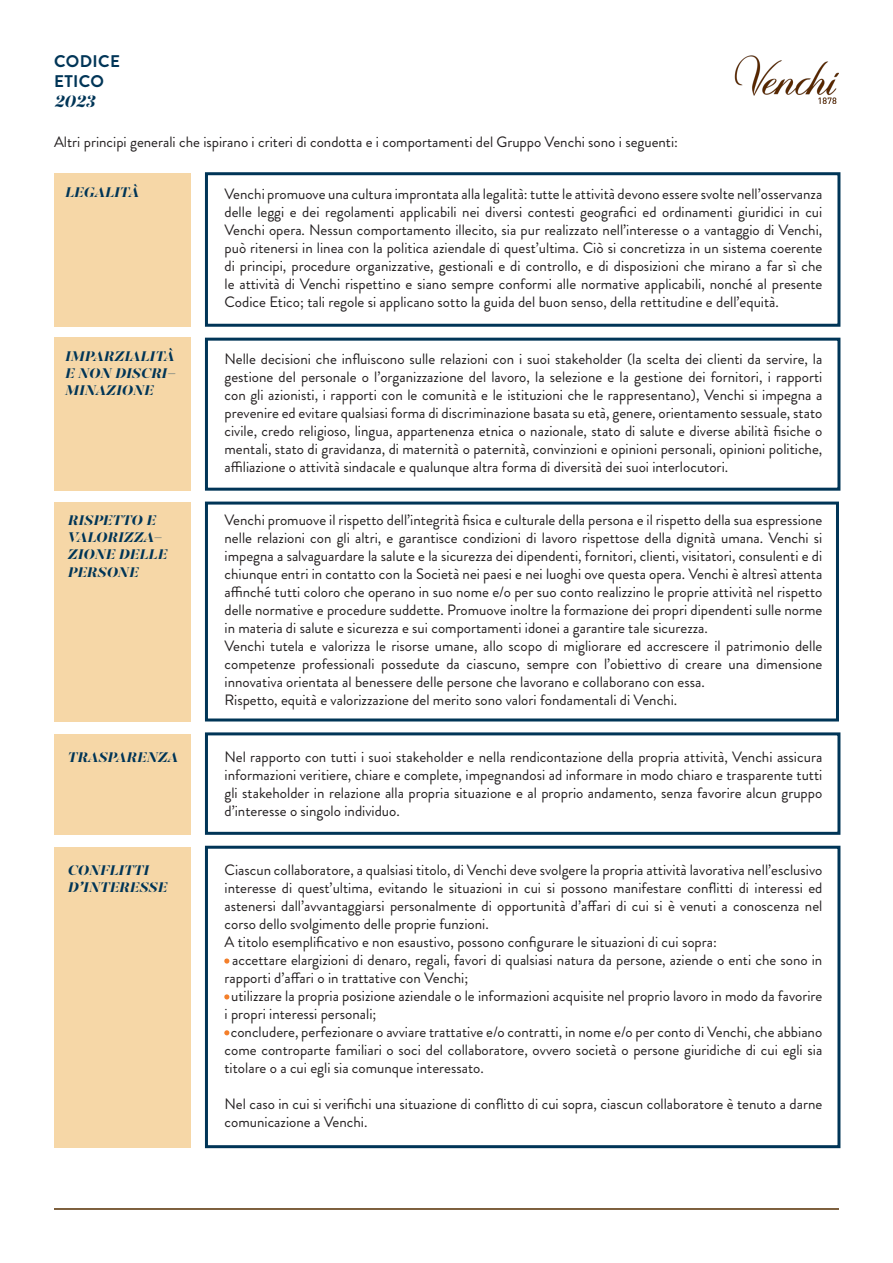
<style>
.page{position:relative;width:893px;height:1263px;background:#fff}
.page>*{position:absolute;margin:0;border:0;box-sizing:border-box;transform-origin:0 0}
.t1{font:700 16.8px "Brandon Grotesque";letter-spacing:.02em;color:#003557}
.t2{font:italic 900 16.8px "Gabriela Stencil";color:#003557}
.t3{font:15px/18px "Brandon Grotesque";color:#231f20;text-align:justify}
.t4{font:italic 900 14.25px/17.1px "Gabriela Stencil";color:#003557}
</style>
<div class="page">
<div style="left:205px;top:172px;width:635px;height:155px;border:3px solid #003557"></div>
<div style="left:205px;top:732px;width:635px;height:103px;border:3px solid #003557"></div>
<div style="left:205px;top:846px;width:635px;height:302px;border:3px solid #003557"></div>
<div style="left:205px;top:338px;width:635px;height:153px;border:3px solid #003557"></div>
<div style="left:205px;top:502px;width:634px;height:219px;border:3px solid #003557"></div>
<img style="left:735px;top:55px;width:104px;height:48px">
<hr style="left:54px;top:1208px;width:785px;height:2px;background:#542d00">
<div style="left:54px;top:174px;width:136px;height:153px;background:#f6d7a7"></div>
<div style="left:54px;top:734px;width:136px;height:101px;background:#f6d7a7"></div>
<div style="left:54px;top:847px;width:136px;height:301px;background:#f6d7a7"></div>
<div style="left:54px;top:338px;width:136px;height:153px;background:#f6d7a7"></div>
<div style="left:54px;top:502px;width:136px;height:219px;background:#f6d7a7"></div>
<svg style="left:224px;top:958px;width:5px;height:5px"></svg>
<svg style="left:224px;top:994px;width:5px;height:5px"></svg>
<svg style="left:224px;top:1030px;width:5px;height:5px"></svg>
<p class="t1" style="left:54px;top:49px;width:67px">CODICE</p>
<p class="t1" style="left:54px;top:70px;width:52px">ETICO</p>
<p class="t2" style="left:54px;top:91px;width:43px">2023</p>
<p class="t3" style="left:54px;top:133px;width:626px">Altri principi generali che ispirano i criteri di condotta e i comportamenti del Gruppo Venchi sono i seguenti:</p>
<p class="t3" style="left:225px;top:185px;width:599px">Venchi promuove una cultura improntata alla legalità: tutte le attività devono essere svolte nell’osservanza delle leggi e dei regolamenti applicabili nei diversi contesti geografici ed ordinamenti giuridici in cui Venchi opera. Nessun comportamento illecito, sia pur realizzato nell’interesse o a vantaggio di Venchi, può ritenersi in linea con la politica aziendale di quest’ultima. Ciò si concretizza in un sistema coerente di principi, procedure organizzative, gestionali e di controllo, e di disposizioni che mirano a far sì che le attività di Venchi rispettino e siano sempre conformi alle normative applicabili, nonché al presente Codice Etico; tali regole si applicano sotto la guida del buon senso, della rettitudine e dell’equità.</p>
<p class="t4" style="left:64px;top:183px;width:75px">LEGALITÀ</p>
<p class="t4" style="left:64px;top:348px;width:111px">IMPARZIALITÀ</p>
<p class="t4" style="left:64px;top:365px;width:113px">E NON DISCRI-<br>MINAZIONE</p>
<p class="t4" style="left:67px;top:512px;width:101px">RISPETTO E<br>VALORIZZA-<br>ZIONE DELLE<br>PERSONE</p>
<p class="t3" style="left:225px;top:350px;width:599px">Nelle decisioni che influiscono sulle relazioni con i suoi stakeholder (la scelta dei clienti da servire, la gestione del personale o l’organizzazione del lavoro, la selezione e la gestione dei fornitori, i rapporti con gli azionisti, i rapporti con le comunità e le istituzioni che le rappresentano), Venchi si impegna a prevenire ed evitare qualsiasi forma di discriminazione basata su età, genere, orientamento sessuale, stato civile, credo religioso, lingua, appartenenza etnica o nazionale, stato di salute e diverse abilità fisiche o mentali, stato di gravidanza, di maternità o paternità, convinzioni e opinioni personali, opinioni politiche, affiliazione o attività sindacale e qualunque altra forma di diversità dei suoi interlocutori.</p>
<p class="t3" style="left:225px;top:511px;width:599px">Venchi promuove il rispetto dell’integrità fisica e culturale della persona e il rispetto della sua espressione nelle relazioni con gli altri, e garantisce condizioni di lavoro rispettose della dignità umana. Venchi si impegna a salvaguardare la salute e la sicurezza dei dipendenti, fornitori, clienti, visitatori, consulenti e di chiunque entri in contatto con la Società nei paesi e nei luoghi ove questa opera. Venchi è altresì attenta affinché tutti coloro che operano in suo nome e/o per suo conto realizzino le proprie attività nel rispetto delle normative e procedure suddette. Promuove inoltre la formazione dei propri dipendenti sulle norme in materia di salute e sicurezza e sui comportamenti idonei a garantire tale sicurezza.</p>
<p class="t3" style="left:225px;top:637px;width:599px">Venchi tutela e valorizza le risorse umane, allo scopo di migliorare ed accrescere il patrimonio delle competenze professionali possedute da ciascuno, sempre con l’obiettivo di creare una dimensione innovativa orientata al benessere delle persone che lavorano e collaborano con essa.</p>
<p class="t3" style="left:225px;top:691px;width:454px">Rispetto, equità e valorizzazione del merito sono valori fondamentali di Venchi.</p>
<p class="t4" style="left:67px;top:749px;width:112px">TRASPARENZA</p>
<p class="t3" style="left:225px;top:748px;width:599px">Nel rapporto con tutti i suoi stakeholder e nella rendicontazione della propria attività, Venchi assicura informazioni veritiere, chiare e complete, impegnandosi ad informare in modo chiaro e trasparente tutti gli stakeholder in relazione alla propria situazione e al proprio andamento, senza favorire alcun gruppo d’interesse o singolo individuo.</p>
<p class="t4" style="left:67px;top:862px;width:83px">CONFLITTI</p>
<p class="t4" style="left:67px;top:879px;width:101px">D’INTERESSE</p>
<p class="t3" style="left:225px;top:861px;width:599px">Ciascun collaboratore, a qualsiasi titolo, di Venchi deve svolgere la propria attività lavorativa nell’esclusivo interesse di quest’ultima, evitando le situazioni in cui si possono manifestare conflitti di interessi ed astenersi dall’avvantaggiarsi personalmente di opportunità d’affari di cui si è venuti a conoscenza nel corso dello svolgimento delle proprie funzioni.</p>
<p class="t3" style="left:225px;top:933px;width:494px">A titolo esemplificativo e non esaustivo, possono configurare le situazioni di cui sopra:</p>
<p class="t3" style="left:225px;top:951px;width:599px">· accettare elargizioni di denaro, regali, favori di qualsiasi natura da persone, aziende o enti che sono in rapporti d’affari o in trattative con Venchi;</p>
<p class="t3" style="left:225px;top:987px;width:599px">· utilizzare la propria posizione aziendale o le informazioni acquisite nel proprio lavoro in modo da favorire i propri interessi personali;</p>
<p class="t3" style="left:225px;top:1023px;width:599px">· concludere, perfezionare o avviare trattative e/o contratti, in nome e/o per conto di Venchi, che abbiano come controparte familiari o soci del collaboratore, ovvero società o persone giuridiche di cui egli sia titolare o a cui egli sia comunque interessato.</p>
<p class="t3" style="left:225px;top:1095px;width:599px">Nel caso in cui si verifichi una situazione di conflitto di cui sopra, ciascun collaboratore è tenuto a darne comunicazione a Venchi.</p>
</div>
